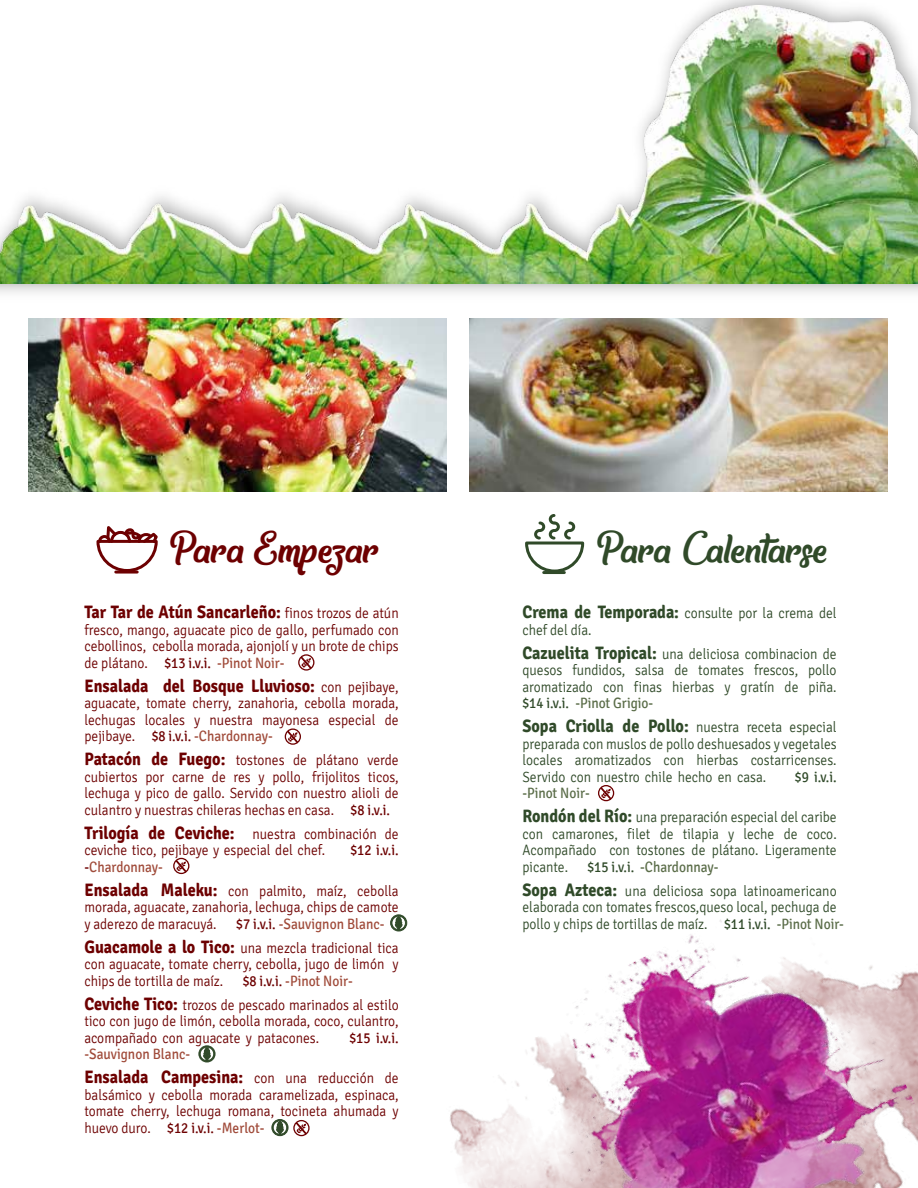
<style>
.page{position:relative;width:918px;height:1188px;background:#fff}
.page>*{position:absolute;margin:0;border:0;box-sizing:border-box;transform-origin:0 0}
.t1{font:45px "Another day in Paradise";color:#304a29}
.t2{font:45px "Another day in Paradise";color:#6d0001}
.t3{font:700 18px "Signika";color:#6d0001;scale:.9 1}
.t4{font:300 15px/16.5px "Signika";color:#6d0001;scale:.9 1}
.t5{font:300 15px/16.5px "Signika";color:#304a29;scale:.9 1}
.t6{font:15px "Signika";color:#6d0001;scale:.9 1}
.t7{font:15px "Signika";color:#a04b3a;scale:.9 1}
.t8{font:15px "Signika";color:#304a29;scale:.9 1}
.s1{font-weight:300;font-size:15px}
.s2{font-weight:400}
.s3{font-weight:400;color:#a04b3a}
.s4{font-weight:700;font-size:18px}
.s5{font-weight:400;color:#5b6d49}
</style>
<div class="page">
<svg style="left:96px;top:526px;width:62px;height:48px"></svg>
<svg style="left:525px;top:514px;width:60px;height:60px"></svg>
<img style="left:28px;top:318px;width:418px;height:174px">
<img style="left:469px;top:318px;width:418px;height:174px">
<svg style="left:298px;top:654px;width:16px;height:17px"></svg>
<svg style="left:285px;top:728px;width:16px;height:17px"></svg>
<svg style="left:173px;top:858px;width:16px;height:16px"></svg>
<svg style="left:390px;top:915px;width:17px;height:17px"></svg>
<svg style="left:199px;top:1046px;width:16px;height:17px"></svg>
<svg style="left:272px;top:1119px;width:38px;height:18px"></svg>
<svg style="left:598px;top:785px;width:16px;height:16px"></svg>
<img style="left:450px;top:1075px;width:55px;height:113px">
<svg style="left:0;top:283px;width:918px;height:10px"></svg>
<img style="left:0;top:5px;width:918px;height:278px">
<img style="left:505px;top:919px;width:413px;height:269px">
<h1 class="t2" style="left:169px;top:523px;width:211px">Para Empezar</h1>
<h1 class="t1" style="left:596px;top:524px;width:232px">Para Calentarse</h1>
<p class="t3" style="left:84px;top:601px;width:351px">Tar Tar de Atún Sancarleño: <span class="s1">finos trozos de atún</span></p>
<p class="t4" style="left:84px;top:622px;width:351px;text-align:justify">fresco, mango, aguacate pico de gallo, perfumado con cebollinos, cebolla morada, ajonjolí y un brote de chips de plátano. <span class="s2">$13 i.v.i.</span> <span class="s3">-Pinot Noir-</span></p>
<p class="t3" style="left:84px;top:675px;width:351px">Ensalada del Bosque Lluvioso: <span class="s1">con pejibaye,</span></p>
<p class="t4" style="left:84px;top:695px;width:351px;text-align:justify">aguacate, tomate cherry, zanahoria, cebolla morada, lechugas locales y nuestra mayonesa especial de pejibaye. <span class="s2">$8 i.v.i.</span> <span class="s3">-Chardonnay-</span></p>
<p class="t4" style="left:84px;top:752px;width:351px;text-align:justify"><span class="s4">Patacón de Fuego:</span> tostones de plátano verde cubiertos por carne de res y pollo, frijolitos ticos, lechuga y pico de gallo. Servido con nuestro alioli de culantro y nuestras chileras hechas en casa. <span class="s2">$8 i.v.i.</span></p>
<p class="t4" style="left:84px;top:826px;width:351px"><span class="s4">Trilogía de Ceviche:</span> nuestra combinación de ceviche tico, pejibaye y especial del chef.</p>
<p class="t5" style="left:522px;top:605px;width:351px"><span class="s4">Crema de Temporada:</span> consulte por la crema del chef del día.</p>
<p class="t5" style="left:522px;top:646px;width:351px;text-align:justify"><span class="s4">Cazuelita Tropical:</span> una deliciosa combinacion de quesos fundidos, salsa de tomates frescos, pollo aromatizado con finas hierbas y gratín de piña. <span class="s2">$14 i.v.i.</span> <span class="s5">-Pinot Grigio-</span></p>
<p class="t5" style="left:522px;top:719px;width:351px;text-align:justify"><span class="s4">Sopa Criolla de Pollo:</span> nuestra receta especial preparada con muslos de pollo deshuesados y vegetales locales aromatizados con hierbas costarricenses.<br>Servido con nuestro chile hecho en casa.</p>
<p class="t8" style="left:795px;top:768px;width:48px">$9 i.v.i.</p>
<p class="t5" style="left:522px;top:781px;width:351px;line-height:24px"><span class="s5">-Pinot Noir-<br></span><span class="s4">Rondón del Río:</span> una preparación especial del caribe</p>
<p class="t5" style="left:522px;top:826px;width:351px;text-align:justify">con camarones, filet de tilapia y leche de coco.<br>Acompañado con tostones de plátano. Ligeramente picante.</p>
<p class="t6" style="left:350px;top:842px;width:55px">$12 i.v.i.</p>
<p class="t4" style="left:84px;top:855px;width:351px;line-height:24px"><span class="s2">-</span><span class="s3">Chardonnay-<br></span><span class="s4">Ensalada Maleku:</span> con palmito, maíz, cebolla</p>
<p class="t4" style="left:84px;top:899px;width:351px">morada, aguacate, zanahoria, lechuga, chips de camote y aderezo de maracuyá.</p>
<p class="t5" style="left:522px;top:855px;width:351px;line-height:24px;text-indent:65px"><span class="s2">$15 i.v.i.</span> <span class="s5">-Chardonnay-<br></span><span class="s4">Sopa Azteca:</span> una deliciosa sopa latinoamericano</p>
<p class="t5" style="left:522px;top:899px;width:359px">elaborada con tomates frescos,queso local, pechuga de pollo y chips de tortillas de maíz. <span class="s2">$11 i.v.i.</span> <span class="s5">-Pinot Noir-</span></p>
<p class="t4" style="left:84px;top:912px;width:351px;line-height:24px;text-indent:152px"><span class="s2">$7 i.v.i.</span> <span class="s3">-Sauvignon Blanc-<br></span><span class="s4">Guacamole a lo Tico:</span> una mezcla tradicional tica</p>
<p class="t4" style="left:84px;top:956px;width:351px">con aguacate, tomate cherry, cebolla, jugo de limón y chips de tortilla de maíz.</p>
<p class="t4" style="left:84px;top:969px;width:351px;line-height:24px;text-indent:158px"><span class="s2">$8 i.v.i.</span> <span class="s3">-Pinot Noir-<br></span><span class="s4">Ceviche Tico:</span> trozos de pescado marinados al estilo</p>
<p class="t4" style="left:84px;top:1013px;width:351px">tico con jugo de limón, cebolla morada, coco, culantro, acompañado con aguacate y patacones.</p>
<p class="t6" style="left:349px;top:1029px;width:56px">$15 i.v.i.</p>
<p class="t7" style="left:84px;top:1046px;width:119px">-Sauvignon Blanc-</p>
<p class="t3" style="left:84px;top:1066px;width:351px">Ensalada Campesina: <span class="s1">con una reducción de</span></p>
<p class="t4" style="left:84px;top:1087px;width:351px;text-align:justify">balsámico y cebolla morada caramelizada, espinaca, tomate cherry, lechuga romana, tocineta ahumada y huevo duro. <span class="s2">$12 i.v.i.</span> <span class="s3">-Merlot-</span></p>
</div>
